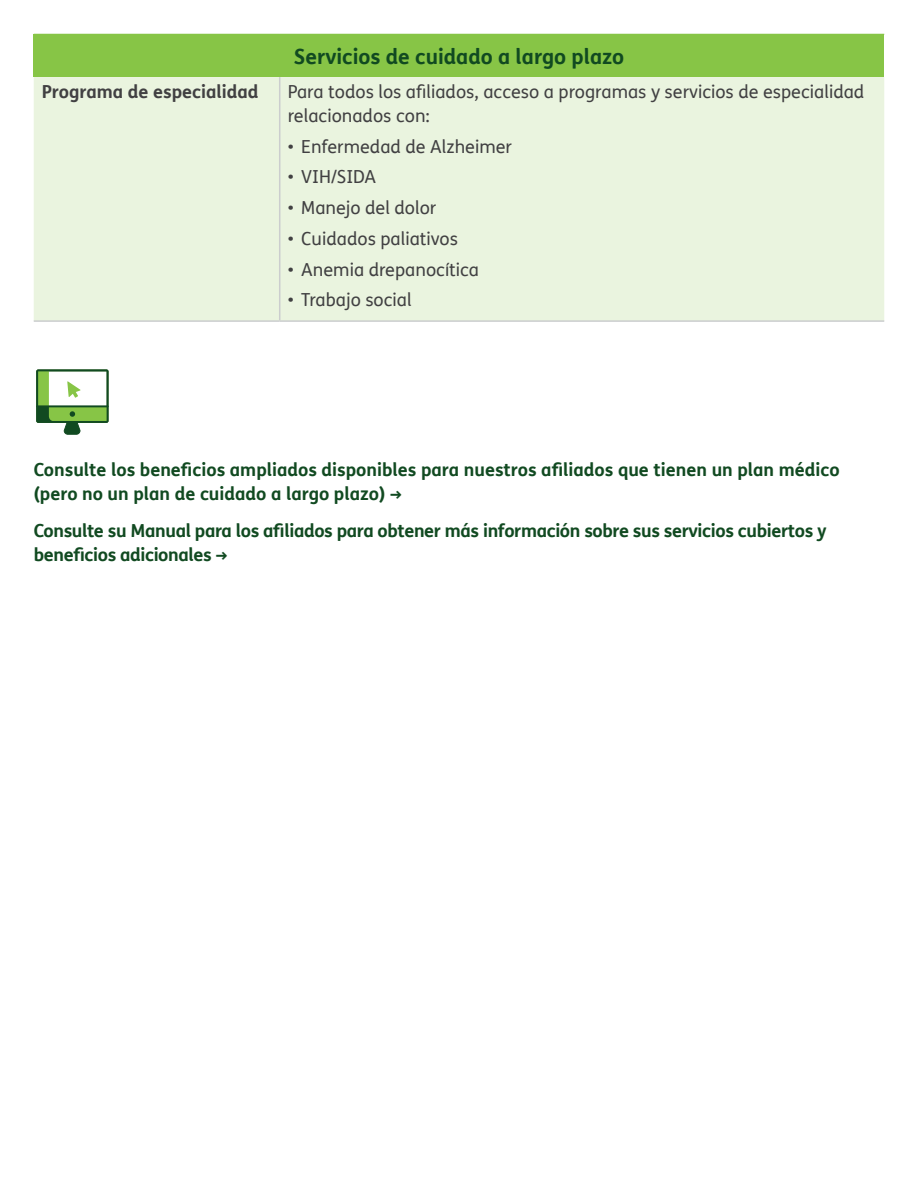
<style>
.page{position:relative;width:918px;height:1188px;background:#fff}
.page>*{position:absolute;margin:0;border:0;box-sizing:border-box;transform-origin:0 0}
.t1{font:700 21px "FS Humana";color:#114a21}
.t2{font:700 18px/24px "FS Humana";letter-spacing:-.01em;color:#114a21}
.t3{font:18px/24px "FS Humana";color:#414042}
.t4{font:700 18px "FS Humana";color:#414042}
</style>
<div class="page">
<div style="left:34px;top:34px;width:850px;height:43px;background:#87c546"></div>
<div style="left:34px;top:77px;width:850px;height:243px;background:#eaf4df"></div>
<hr style="left:279px;top:77px;width:1px;height:243px;background:#cbcdce">
<hr style="left:34px;top:320px;width:246px;height:2px;background:#cbcdce">
<hr style="left:280px;top:320px;width:604px;height:2px;background:#cbcdce">
<svg style="left:36px;top:369px;width:73px;height:66px"></svg>
<p class="t1" style="left:294px;top:40px;width:332px">Servicios de cuidado a largo plazo</p>
<p class="t4" style="left:42px;top:78px;width:218px">Programa de especialidad</p>
<p class="t3" style="left:288px;top:79px;width:578px">Para todos los afiliados, acceso a programas y servicios de especialidad relacionados con:</p>
<p class="t3" style="left:288px;top:134px;width:226px">• Enfermedad de Alzheimer</p>
<p class="t3" style="left:288px;top:165px;width:90px">• VIH/SIDA</p>
<p class="t3" style="left:288px;top:196px;width:150px">• Manejo del dolor</p>
<p class="t3" style="left:288px;top:226px;width:172px">• Cuidados paliativos</p>
<p class="t3" style="left:288px;top:257px;width:193px">• Anemia drepanocítica</p>
<p class="t3" style="left:288px;top:288px;width:125px">• Trabajo social</p>
<p class="t2" style="left:34px;top:456px;width:807px">Consulte los beneficios ampliados disponibles para nuestros afiliados que tienen un plan médico (pero no un plan de cuidado a largo plazo) →</p>
<p class="t2" style="left:34px;top:518px;width:795px">Consulte su Manual para los afiliados para obtener más información sobre sus servicios cubiertos y beneficios adicionales →</p>
</div>
